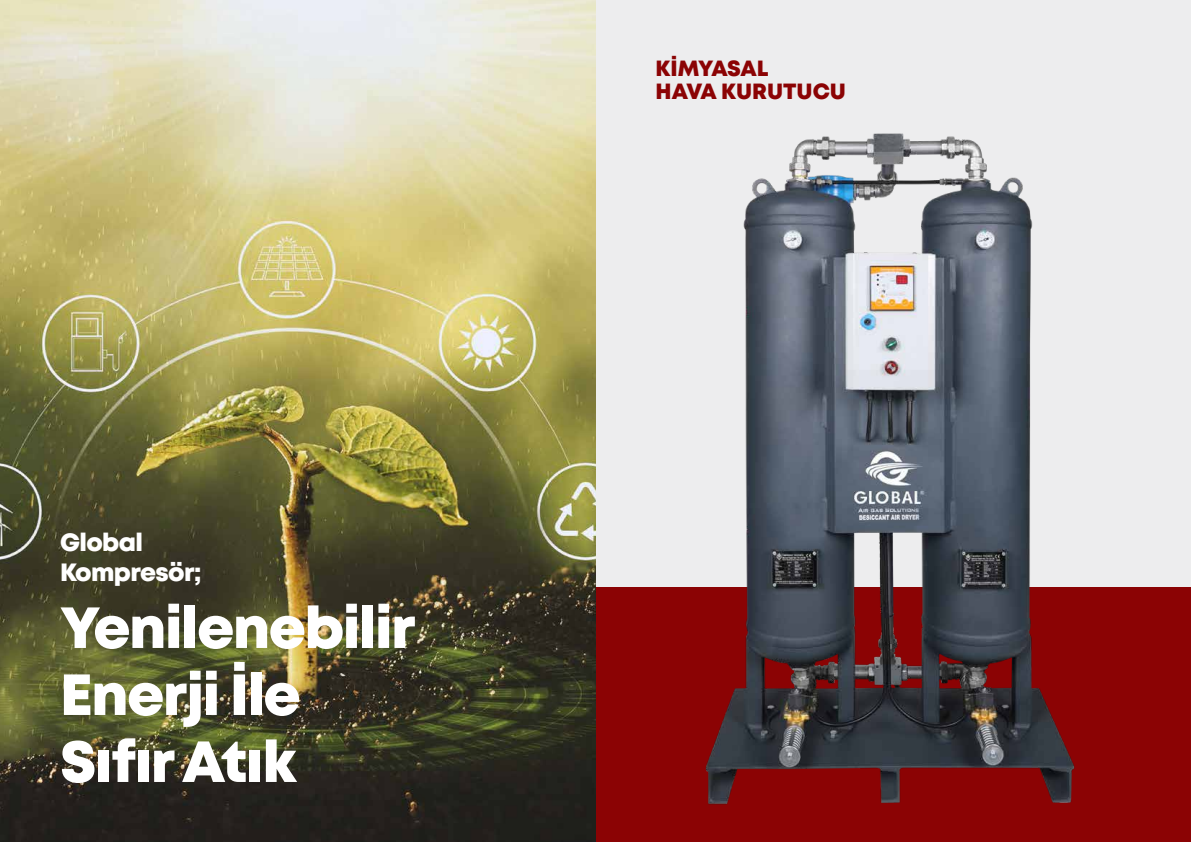
<style>
.page{position:relative;width:1191px;height:842px;background:#ededee}
.page>*{position:absolute;margin:0;border:0;box-sizing:border-box;transform-origin:0 0}
.t1{font:800 57.9px/67px "Mont";letter-spacing:-.025em;color:#fff}
.t2{font:800 25px/30px "Mont";letter-spacing:-.025em;color:#fff}
.t3{font:800 22px/23px "Mont";color:#8b0304}
</style>
<div class="page">
<div style="left:595px;top:587px;width:596px;height:255px;background:#8b0304"></div>
<img style="left:705px;top:133px;width:370px;height:672px">
<img style="left:0;top:0;width:595px;height:842px">
<p class="t2" style="left:60px;top:527px;width:143px">Global<br>Kompresör;</p>
<p class="t1" style="left:60px;top:595px;width:357px">Yenilenebilir<br>Enerji İle<br>Sıfır Atık</p>
<p class="t3" style="left:655px;top:57px;width:192px">KİMYASAL<br>HAVA KURUTUCU</p>
</div>
